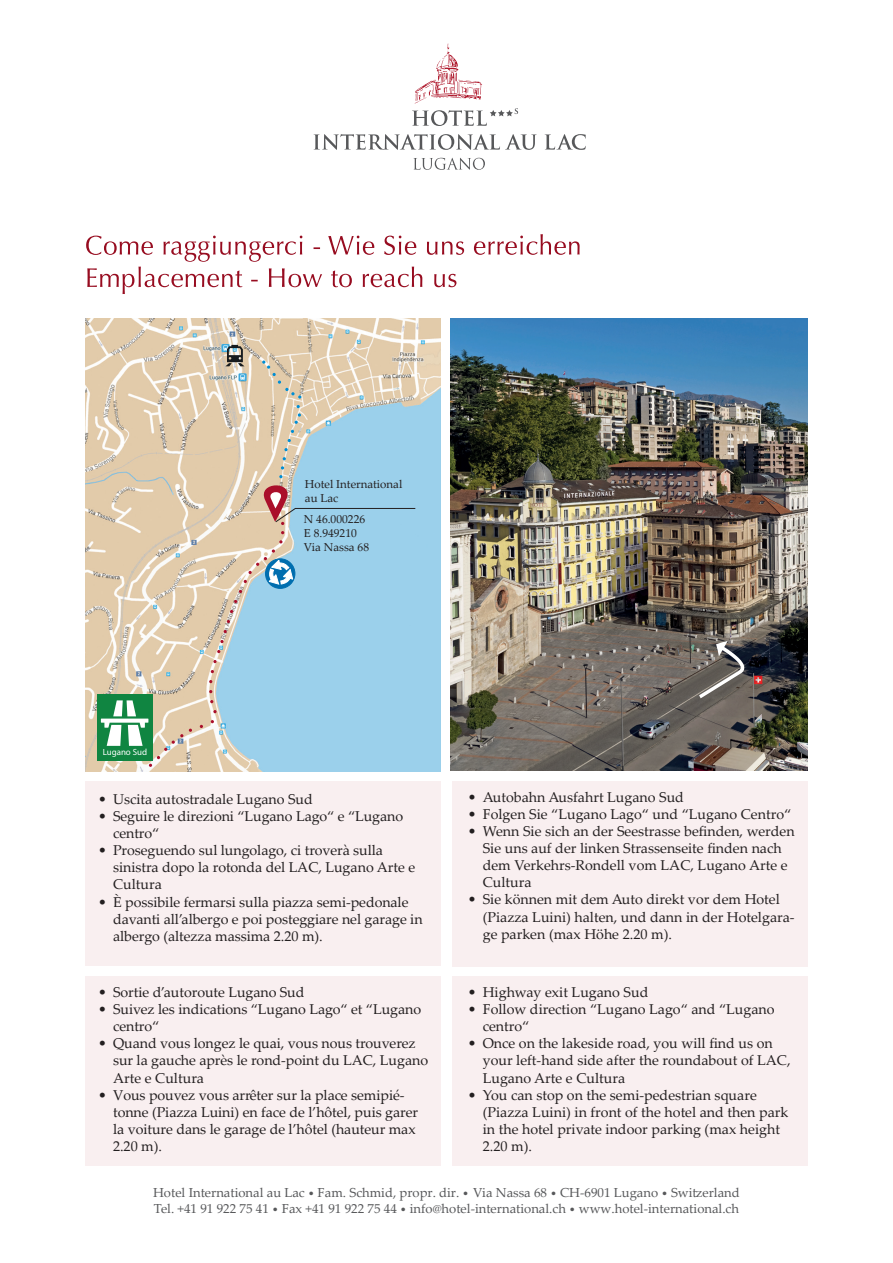
<style>
.page{position:relative;width:893px;height:1263px;background:#fff}
.page>*{position:absolute;margin:0;border:0;box-sizing:border-box;transform-origin:0 0}
.t1{font:14.25px/17.1px "Palatino Linotype";color:#231f20}
.t2{font:13.05px "Palatino Linotype";color:#57585a}
.t3{font:11.55px "Palatino Linotype";color:#231f20}
.t4{font:9px "Myriad Pro";color:#fff}
.s1{font-size:10.5px}
</style>
<div class="page">
<svg style="left:314px;top:134px;width:223px;height:16px"></svg>
<svg style="left:545px;top:134px;width:41px;height:16px"></svg>
<svg style="left:413px;top:158px;width:72px;height:12px"></svg>
<svg style="left:412px;top:44px;width:106px;height:82px"></svg>
<img style="left:85px;top:319px;width:356px;height:453px">
<svg style="left:213px;top:710px;width:4px;height:3px"></svg>
<svg style="left:213px;top:660px;width:4px;height:3px"></svg>
<svg style="left:220px;top:640px;width:4px;height:3px"></svg>
<svg style="left:284px;top:448px;width:4px;height:3px"></svg>
<svg style="left:295px;top:405px;width:6px;height:19px"></svg>
<svg style="left:262px;top:360px;width:39px;height:39px;background:#d9cab1"></svg>
<div style="left:97px;top:695px;width:56px;height:66px;background:#108541"></div>
<svg style="left:101px;top:700px;width:82px;height:67px"></svg>
<div style="left:265px;top:559px;width:30px;height:29px;border:1px solid #006eaf;border-radius:50%"></div>
<svg style="left:239px;top:549px;width:54px;height:44px"></svg>
<svg style="left:225px;top:345px;width:19px;height:21px"></svg>
<svg style="left:256px;top:475px;width:160px;height:50px;background:#a5c2d4"></svg>
<img style="left:451px;top:319px;width:357px;height:451px">
<svg style="left:86px;top:234px;width:494px;height:60px"></svg>
<svg style="left:699px;top:641px;width:45px;height:57px;background:#77726f"></svg>
<div style="left:85px;top:781px;width:355px;height:185px;background:#f9eff0"></div>
<div style="left:85px;top:977px;width:356px;height:189px;background:#f9eff0"></div>
<div style="left:453px;top:781px;width:355px;height:185px;background:#f9eff0"></div>
<div style="left:453px;top:977px;width:355px;height:189px;background:#f9eff0"></div>
<p class="t3" style="left:305px;top:476px;width:99px">Hotel International</p>
<p class="t3" style="left:305px;top:489px;width:35px">au Lac</p>
<p class="t3" style="left:304px;top:511px;width:63px">N 46.000226</p>
<p class="t3" style="left:304px;top:525px;width:55px">E 8.949210</p>
<p class="t3" style="left:304px;top:538px;width:67px">Via Nassa 68</p>
<p class="t4" style="left:103px;top:747px;width:46px">Lugano Sud</p>
<p class="t1" style="left:98px;top:790px;width:216px">• Uscita autostradale Lugano Sud</p>
<p class="t1" style="left:113px;top:807px;width:292px;text-indent:-15px">• Seguire le direzioni “Lugano Lago“ e “Lugano centro“</p>
<p class="t1" style="left:113px;top:841px;width:304px;text-indent:-15px">• Proseguendo sul lungolago, ci troverà sulla sinistra dopo la rotonda del LAC, Lugano Arte e<br>Cultura</p>
<p class="t1" style="left:113px;top:892px;width:311px;text-indent:-15px">• È possibile fermarsi sulla piazza semi-pedonale davanti all’albergo e poi posteggiare nel garage in albergo (altezza massima 2.20 m).</p>
<p class="t1" style="left:98px;top:983px;width:208px">• Sortie d’autoroute Lugano Sud</p>
<p class="t1" style="left:113px;top:1000px;width:309px;text-indent:-15px">• Suivez les indications “Lugano Lago“ et “Lugano centro“</p>
<p class="t1" style="left:113px;top:1034px;width:317px;text-indent:-15px">• Quand vous longez le quai, vous nous trouverez sur la gauche après le rond-point du LAC, Lugano<br>Arte e Cultura</p>
<p class="t1" style="left:113px;top:1086px;width:306px;text-indent:-15px">• Vous pouvez vous arrêter sur la place semipié&shy;tonne (Piazza Luini) en face de l’hôtel, puis garer la voiture dans le garage de l’hôtel (hauteur max 2.20 m).</p>
<p class="t1" style="left:468px;top:788px;width:218px">• Autobahn Ausfahrt Lugano Sud</p>
<p class="t1" style="left:468px;top:805px;width:325px">• Folgen Sie “Lugano Lago“ und “Lugano Centro“</p>
<p class="t1" style="left:483px;top:822px;width:313px;text-indent:-15px">• Wenn Sie sich an der Seestrasse befinden, werden Sie uns auf der linken Strassenseite finden nach dem Verkehrs-Rondell vom LAC, Lugano Arte e Cultura</p>
<p class="t1" style="left:483px;top:890px;width:313px;text-indent:-15px">• Sie können mit dem Auto direkt vor dem Hotel (Piazza Luini) halten, und dann in der Hotelgara&shy;ge parken (max Höhe 2.20 m).</p>
<p class="t1" style="left:468px;top:983px;width:182px">• Highway exit Lugano Sud</p>
<p class="t1" style="left:483px;top:1000px;width:293px;text-indent:-15px">• Follow direction “Lugano Lago“ and “Lugano centro“</p>
<p class="t1" style="left:483px;top:1034px;width:309px;text-indent:-15px">• Once on the lakeside road, you will find us on your left-hand side after the roundabout of LAC,<br>Lugano Arte e Cultura</p>
<p class="t1" style="left:483px;top:1086px;width:307px;text-indent:-15px">• You can stop on the semi-pedestrian square (Piazza Luini) in front of the hotel and then park in the hotel private indoor parking (max height 2.20 m).</p>
<p class="t2" style="left:153px;top:1184px;width:588px">Hotel International au Lac <span class="s1">•</span> Fam. Schmid, propr. dir. <span class="s1">•</span> Via Nassa 68 <span class="s1">•</span> CH-6901 Lugano <span class="s1">•</span> Switzerland</p>
<p class="t2" style="left:154px;top:1199px;width:587px">Tel. +41 91 922 75 41 <span class="s1">•</span> Fax +41 91 922 75 44 <span class="s1">•</span> info@hotel-international.ch <span class="s1">•</span> www.hotel-international.ch</p>
</div>
